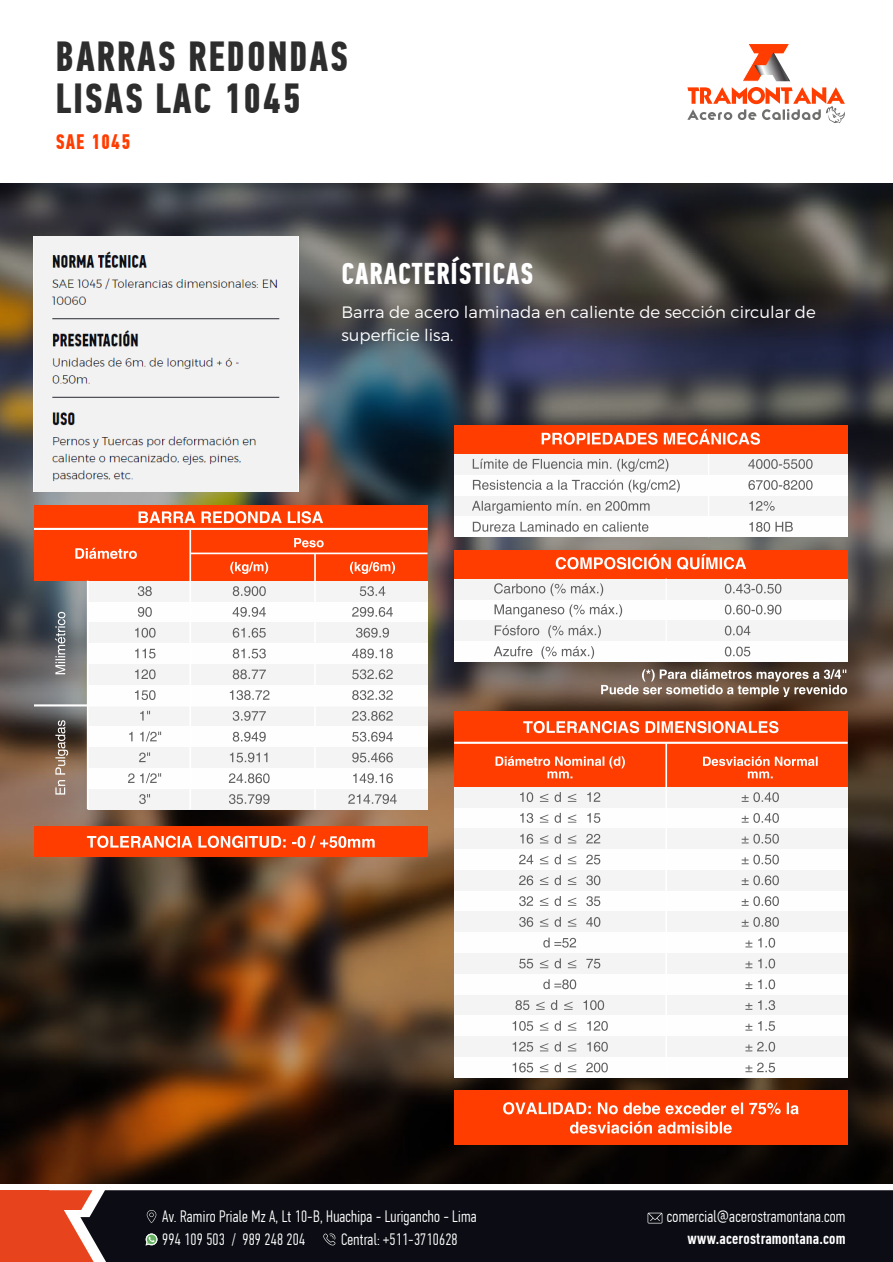
<style>
.page{position:relative;width:893px;height:1262px;background:#fff}
.page>*{position:absolute;margin:0;border:0;box-sizing:border-box;transform-origin:0 0}
.t1{font:700 42px/42px "PF Din Text Comp Pro";letter-spacing:.04em;color:#2d2d2d}
.t2{font:700 30px "PF Din Text Comp Pro";letter-spacing:.03em;color:#fff}
.t3{font:700 21px "PF Din Text Comp Pro";letter-spacing:.05em;color:#ff3d00}
.t4{font:300 16.5px/22.8px "PF Din Text Comp Pro";letter-spacing:.015em;color:#fff}
.t5{font:300 16.5px/22.5px "Montserrat";color:#fff}
.t6{font:500 16.5px "PF Din Text Comp Pro";letter-spacing:.015em;color:#fff}
</style>
<div class="page">
<img style="left:0;top:184px;width:892px;height:999px">
<div style="left:94px;top:1190px;width:798px;height:71px;background:#0c0d14"></div>
<svg style="left:49px;top:1190px;width:45px;height:71px"></svg>
<div style="left:0;top:1190px;width:49px;height:72px;background:#e7441e"></div>
<svg style="left:647px;top:1212px;width:15px;height:11px"></svg>
<svg style="left:147px;top:1210px;width:9px;height:13px"></svg>
<svg style="left:323px;top:1233px;width:13px;height:12px"></svg>
<svg style="left:145px;top:1233px;width:12px;height:12px"></svg>
<svg style="left:687px;top:44px;width:158px;height:79px"></svg>
<img style="left:34px;top:237px;width:264px;height:254px">
<div style="left:34px;top:826px;width:393px;height:31px;background:#ff3d00"></div>
<svg style="left:87px;top:835px;width:287px;height:13px"></svg>
<div style="left:88px;top:684px;width:339px;height:21px;background:#fefefe"></div>
<div style="left:88px;top:705px;width:339px;height:21px;background:#f4f4f4"></div>
<div style="left:88px;top:726px;width:339px;height:21px;background:#fefefe"></div>
<div style="left:88px;top:747px;width:339px;height:21px;background:#f4f4f4"></div>
<div style="left:88px;top:768px;width:339px;height:20px;background:#fefefe"></div>
<div style="left:88px;top:788px;width:339px;height:21px;background:#f4f4f4"></div>
<div style="left:88px;top:664px;width:339px;height:20px;background:#f4f4f4"></div>
<div style="left:88px;top:601px;width:339px;height:21px;background:#fefefe"></div>
<div style="left:88px;top:622px;width:339px;height:21px;background:#f4f4f4"></div>
<div style="left:88px;top:643px;width:339px;height:21px;background:#fefefe"></div>
<div style="left:88px;top:580px;width:339px;height:21px;background:#f4f4f4"></div>
<div style="left:34px;top:505px;width:393px;height:75px;background:#ff3d00"></div>
<svg style="left:138px;top:511px;width:185px;height:12px"></svg>
<hr style="left:189px;top:529px;width:2px;height:280px;background:#fff">
<hr style="left:314px;top:553px;width:2px;height:256px;background:#fff">
<hr style="left:190px;top:552px;width:237px;height:2px;background:#fff">
<hr style="left:34px;top:528px;width:393px;height:2px;background:#fff">
<svg style="left:75px;top:548px;width:62px;height:11px"></svg>
<svg style="left:350px;top:561px;width:45px;height:13px"></svg>
<svg style="left:230px;top:561px;width:38px;height:13px"></svg>
<svg style="left:294px;top:538px;width:29px;height:9px"></svg>
<svg style="left:230px;top:586px;width:39px;height:135px"></svg>
<svg style="left:229px;top:732px;width:40px;height:72px"></svg>
<svg style="left:348px;top:586px;width:48px;height:218px"></svg>
<svg style="left:128px;top:586px;width:33px;height:218px"></svg>
<svg style="left:55px;top:612px;width:10px;height:62px"></svg>
<svg style="left:55px;top:720px;width:13px;height:74px"></svg>
<hr style="left:87px;top:580px;width:1px;height:229px;background:#fff">
<hr style="left:34px;top:704px;width:393px;height:2px;background:#fff">
<div style="left:454px;top:495px;width:393px;height:21px;background:#f4f4f4"></div>
<div style="left:454px;top:516px;width:393px;height:21px;background:#fefefe"></div>
<div style="left:454px;top:425px;width:393px;height:29px;background:#ff3d00"></div>
<svg style="left:541px;top:429px;width:219px;height:16px"></svg>
<div style="left:454px;top:454px;width:393px;height:21px;background:#f4f4f4"></div>
<div style="left:454px;top:475px;width:393px;height:20px;background:#fefefe"></div>
<svg style="left:472px;top:458px;width:207px;height:74px"></svg>
<hr style="left:708px;top:454px;width:1px;height:83px;background:#fff">
<svg style="left:748px;top:459px;width:64px;height:73px"></svg>
<div style="left:454px;top:550px;width:393px;height:28px;background:#ff3d00"></div>
<svg style="left:555px;top:554px;width:191px;height:16px"></svg>
<div style="left:454px;top:599px;width:393px;height:21px;background:#fefefe"></div>
<div style="left:454px;top:578px;width:393px;height:21px;background:#f4f4f4"></div>
<div style="left:454px;top:620px;width:393px;height:21px;background:#f4f4f4"></div>
<div style="left:454px;top:641px;width:393px;height:21px;background:#fefefe"></div>
<svg style="left:494px;top:583px;width:128px;height:76px"></svg>
<hr style="left:665px;top:578px;width:1px;height:84px;background:#fff">
<svg style="left:724px;top:584px;width:57px;height:72px"></svg>
<svg style="left:601px;top:669px;width:246px;height:28px;background:#8a796c"></svg>
<div style="left:454px;top:973px;width:393px;height:21px;background:#fefefe"></div>
<div style="left:454px;top:994px;width:393px;height:21px;background:#f4f4f4"></div>
<div style="left:454px;top:1015px;width:393px;height:21px;background:#fefefe"></div>
<div style="left:454px;top:1036px;width:393px;height:21px;background:#f4f4f4"></div>
<div style="left:454px;top:1057px;width:393px;height:20px;background:#fefefe"></div>
<div style="left:454px;top:890px;width:393px;height:21px;background:#fefefe"></div>
<div style="left:454px;top:911px;width:393px;height:21px;background:#f4f4f4"></div>
<div style="left:454px;top:932px;width:393px;height:21px;background:#fefefe"></div>
<div style="left:454px;top:953px;width:393px;height:20px;background:#f4f4f4"></div>
<div style="left:454px;top:870px;width:393px;height:20px;background:#f4f4f4"></div>
<div style="left:454px;top:807px;width:393px;height:21px;background:#fefefe"></div>
<div style="left:454px;top:828px;width:393px;height:21px;background:#f4f4f4"></div>
<div style="left:454px;top:849px;width:393px;height:21px;background:#fefefe"></div>
<div style="left:454px;top:786px;width:393px;height:21px;background:#f4f4f4"></div>
<div style="left:454px;top:711px;width:393px;height:75px;background:#ff3d00"></div>
<svg style="left:523px;top:721px;width:255px;height:12px"></svg>
<hr style="left:665px;top:742px;width:2px;height:335px;background:#fff">
<hr style="left:454px;top:741px;width:393px;height:3px;background:#fff">
<svg style="left:495px;top:756px;width:130px;height:22px"></svg>
<svg style="left:703px;top:756px;width:114px;height:22px"></svg>
<svg style="left:741px;top:792px;width:37px;height:280px"></svg>
<svg style="left:512px;top:792px;width:96px;height:280px"></svg>
<div style="left:454px;top:1090px;width:393px;height:55px;background:#ff3d00"></div>
<svg style="left:503px;top:1102px;width:295px;height:31px"></svg>
<h1 class="t1" style="left:56px;top:36px;width:294px">BARRAS REDONDAS<br>LISAS LAC 1045</h1>
<p class="t3" style="left:56px;top:129px;width:76px">SAE 1045</p>
<h2 class="t2" style="left:341px;top:255px;width:193px">CARACTERÍSTICAS</h2>
<p class="t5" style="left:341px;top:301px;width:476px">Barra de acero laminada en caliente de sección circular de superficie lisa.</p>
<p class="t4" style="left:162px;top:1204px;width:316px">Av. Ramiro Priale Mz A, Lt 10-B, Huachipa - Lurigancho - Lima<br>994 109 503 / 989 248 204</p>
<p class="t4" style="left:341px;top:1227px;width:118px">Central: +511-3710628</p>
<p class="t4" style="left:667px;top:1204px;width:180px">comercial@acerostramontana.com</p>
<p class="t6" style="left:687px;top:1229px;width:159px">www.acerostramontana.com</p>
</div>
